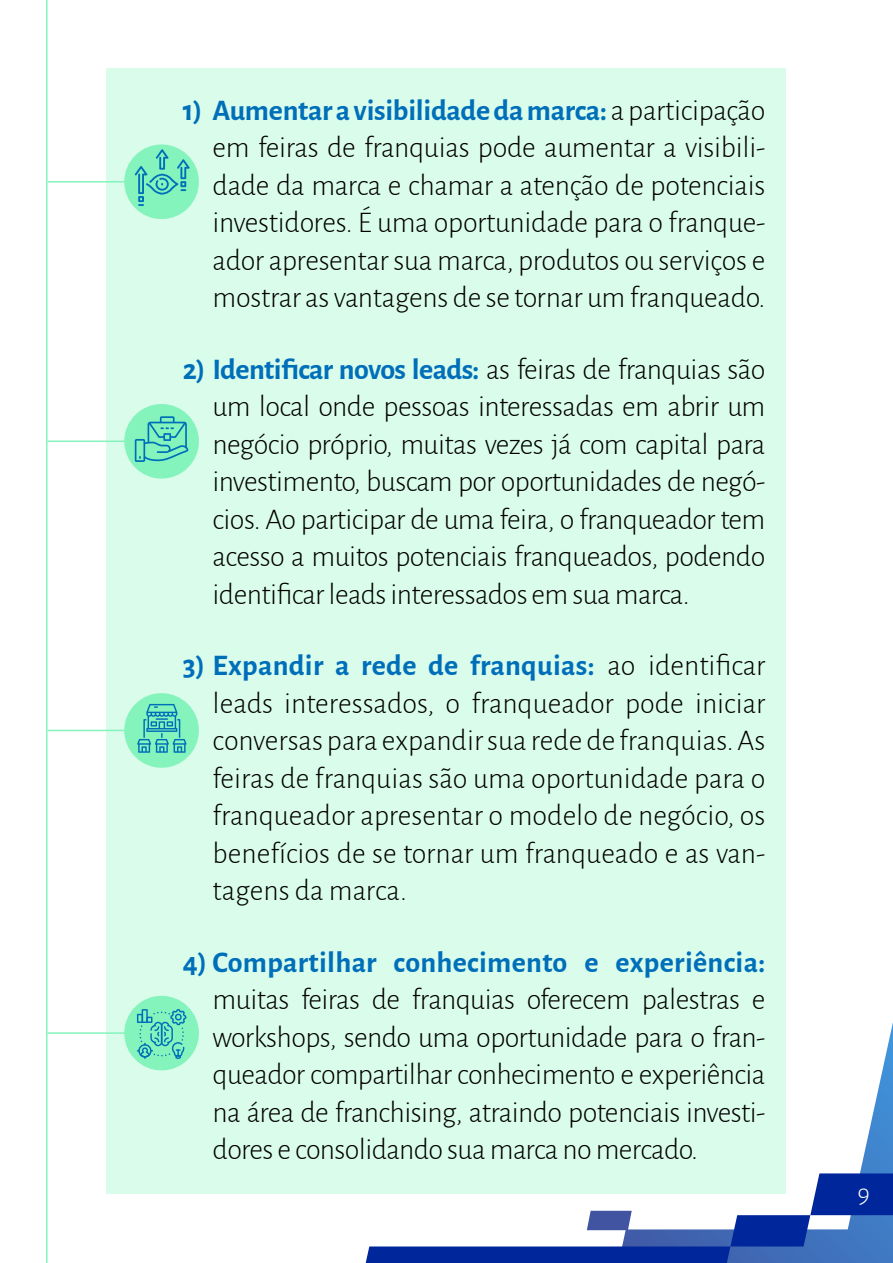
<style>
.page{position:relative;width:893px;height:1263px;background:#fff}
.page>*{position:absolute;margin:0;border:0;box-sizing:border-box;transform-origin:0 0}
.t1{font:300 30px/37.5px "Alegreya Sans";letter-spacing:-.02em;color:#000;text-align:justify}
.t2{font:700 30px "Alegreya Sans";letter-spacing:.01em;color:#006fb9}
.t3{font:300 27px "Alegreya Sans";color:#fff}
.s1{font-weight:700;color:#006fb9}
</style>
<div class="page">
<div style="left:107px;top:69px;width:679px;height:1125px;background:#dafceb"></div>
<hr style="left:46px;top:0;width:2px;height:1263px;background:#84f4bc">
<hr style="left:48px;top:181px;width:114px;height:2px;background:#84f4bc">
<div style="left:124px;top:144px;width:75px;height:75px;background:#84f4bc;border-radius:50%"></div>
<hr style="left:48px;top:730px;width:114px;height:1px;background:#84f4bc">
<div style="left:124px;top:693px;width:75px;height:75px;background:#84f4bc;border-radius:50%"></div>
<hr style="left:48px;top:1032px;width:114px;height:2px;background:#84f4bc">
<div style="left:124px;top:996px;width:75px;height:74px;background:#84f4bc;border-radius:50%"></div>
<hr style="left:48px;top:440px;width:114px;height:2px;background:#84f4bc">
<div style="left:124px;top:404px;width:75px;height:75px;background:#84f4bc;border-radius:50%"></div>
<svg style="left:137px;top:704px;width:50px;height:49px"></svg>
<svg style="left:135px;top:416px;width:54px;height:46px"></svg>
<svg style="left:137px;top:1009px;width:49px;height:50px"></svg>
<svg style="left:135px;top:149px;width:55px;height:57px"></svg>
<svg style="left:860px;top:1022px;width:33px;height:151px"></svg>
<svg style="left:366px;top:1173px;width:527px;height:90px"></svg>
<p class="t1" style="left:213px;top:90px;width:554px;text-indent:-30px"><span class="s1">1) Aumentaravisibilidadedamarca:</span> a participação em feiras de franquias pode aumentar a visibili&shy;dade da marca e chamar a atenção de potenciais investidores. É uma oportunidade para o franque&shy;ador apresentar sua marca, produtos ou serviços e mostrar as vantagens de se tornar um franqueado.</p>
<p class="t1" style="left:213px;top:349px;width:554px;text-indent:-30px"><span class="s1">2) Identificar novos leads:</span> as feiras de franquias são um local onde pessoas interessadas em abrir um negócio próprio, muitas vezes já com capital para investimento, buscam por oportunidades de negó&shy;cios. Ao participar de uma feira, o franqueador tem acesso a muitos potenciais franqueados, podendo identificar leads interessados em sua marca.</p>
<p class="t1" style="left:213px;top:646px;width:554px;text-indent:-30px"><span class="s1">3) Expandir a rede de franquias:</span> ao identificar leads interessados, o franqueador pode iniciar conversas para expandir sua rede de franquias. As feiras de franquias são uma oportunidade para o franqueador apresentar o modelo de negócio, os benefícios de se tornar um franqueado e as van&shy;tagens da marca.</p>
<p class="t2" style="left:183px;top:940px;width:584px">4) Compartilhar conhecimento e experiência:</p>
<p class="t1" style="left:213px;top:980px;width:554px">muitas feiras de franquias oferecem palestras e workshops, sendo uma oportunidade para o fran&shy;queador compartilhar conhecimento e experiência na área de franchising, atraindo potenciais investi&shy;dores e consolidando sua marca no mercado.</p>
<p class="t3" style="left:857px;top:1175px;width:14px">9</p>
</div>
